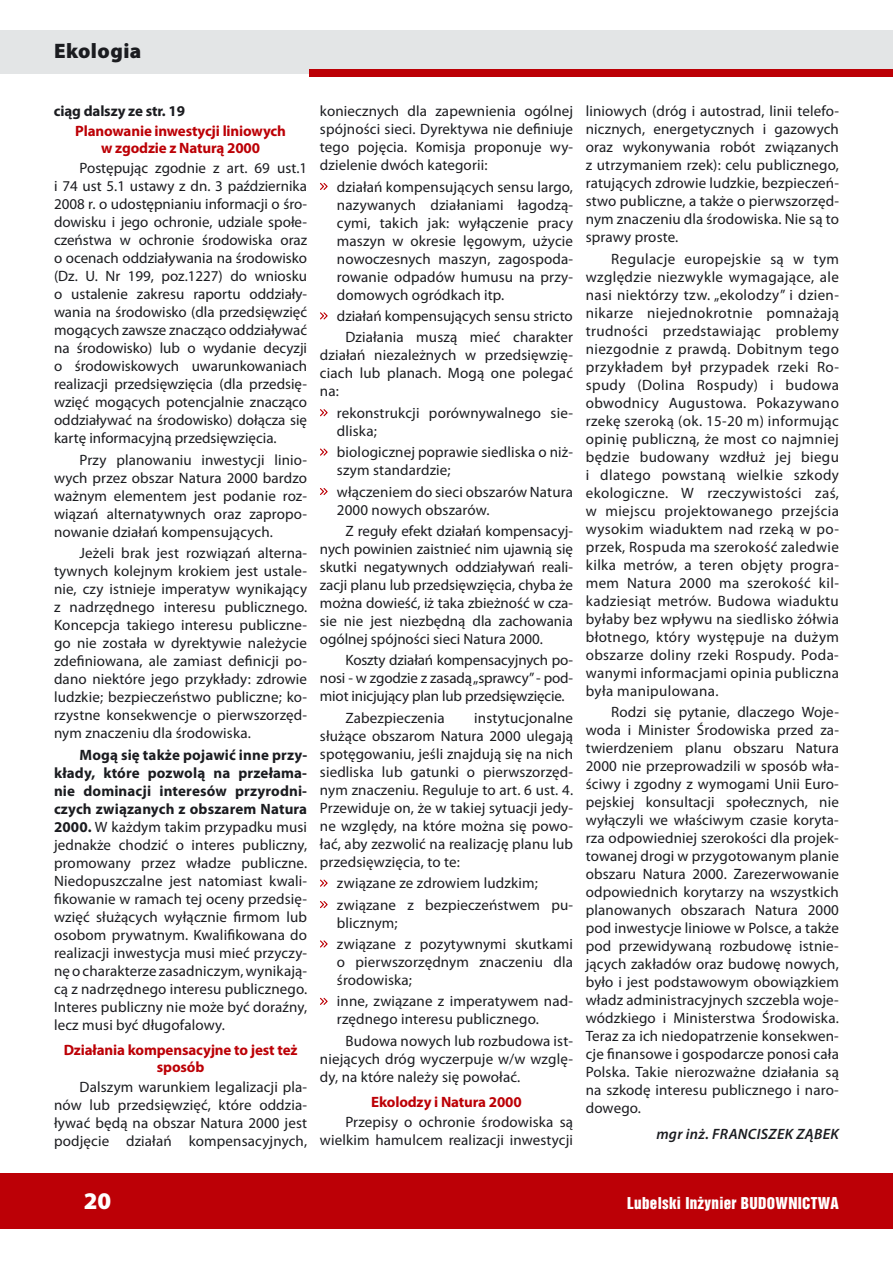
<style>
.page{position:relative;width:893px;height:1263px;background:#fff}
.page>*{position:absolute;margin:0;border:0;box-sizing:border-box;transform-origin:0 0}
.t1{font:900 24px "Myriad Pro";color:#fff}
.t2{font:900 21px "Myriad Pro";letter-spacing:.02em;color:#1b1c20}
.t3{font:15px/18px "Myriad Pro";letter-spacing:.01em;color:#1b1c20;text-align:justify}
.t4{font:700 15px/17.2px "Myriad Pro";letter-spacing:-.01em;color:#bc0006;text-align:center}
.t5{font:15px "Switzerland Inserat";letter-spacing:.02em;color:#fff}
.t6{font:italic 600 15px "Myriad Pro";letter-spacing:.02em;color:#1b1c20}
.t7{font:700 15px "Myriad Pro";letter-spacing:-.01em;color:#1b1c20}
.s1{font-weight:700}
</style>
<div class="page">
<div style="left:0;top:30px;width:893px;height:43px;background:#e3e5e6"></div>
<div style="left:0;top:1173px;width:893px;height:55px;background:#bc0006"></div>
<div style="left:309px;top:70px;width:584px;height:7px;background:#bc0006"></div>
<svg style="left:320px;top:183px;width:8px;height:7px"></svg>
<svg style="left:320px;top:312px;width:8px;height:8px"></svg>
<svg style="left:320px;top:409px;width:8px;height:8px"></svg>
<svg style="left:320px;top:448px;width:8px;height:8px"></svg>
<svg style="left:320px;top:488px;width:8px;height:7px"></svg>
<svg style="left:320px;top:879px;width:8px;height:8px"></svg>
<svg style="left:320px;top:901px;width:8px;height:8px"></svg>
<svg style="left:320px;top:940px;width:8px;height:8px"></svg>
<svg style="left:320px;top:997px;width:8px;height:8px"></svg>
<h2 class="t2" style="left:54px;top:39px;width:89px">Ekologia</h2>
<p class="t7" style="left:54px;top:103px;width:133px">ciąg dalszy ze str. 19</p>
<p class="t4" style="left:75px;top:122px;width:212px">Planowanie inwestycji liniowych w zgodzie z Naturą 2000</p>
<p class="t3" style="left:54px;top:160px;width:255px;text-indent:26px">Postępując zgodnie z art. 69 ust.1 i 74 ust 5.1 ustawy z dn. 3 października 2008 r. o udostępnianiu informacji o śro&shy;dowisku i jego ochronie, udziale społe&shy;czeństwa w ochronie środowiska oraz o ocenach oddziaływania na środowisko (Dz. U. Nr 199, poz.1227) do wniosku o ustalenie zakresu raportu oddziały&shy;wania na środowisko (dla przedsięwzięć mogących zawsze znacząco oddziaływać na środowisko) lub o wydanie decyzji o środowiskowych uwarunkowaniach realizacji przedsięwzięcia (dla przedsię&shy;wzięć mogących potencjalnie znacząco oddziaływać na środowisko) dołącza się kartę informacyjną przedsięwzięcia.</p>
<p class="t3" style="left:54px;top:451px;width:255px;text-indent:26px">Przy planowaniu inwestycji linio&shy;wych przez obszar Natura 2000 bardzo ważnym elementem jest podanie roz&shy;wiązań alternatywnych oraz zapropo&shy;nowanie działań kompensujących.</p>
<p class="t3" style="left:54px;top:544px;width:255px;text-indent:26px">Jeżeli brak jest rozwiązań alterna&shy;tywnych kolejnym krokiem jest ustale&shy;nie, czy istnieje imperatyw wynikający z nadrzędnego interesu publicznego.<br>Koncepcja takiego interesu publiczne&shy;go nie została w dyrektywie należycie zdefiniowana, ale zamiast definicji po&shy;dano niektóre jego przykłady: zdrowie ludzkie; bezpieczeństwo publiczne; ko&shy;rzystne konsekwencje o pierwszorzęd&shy;nym znaczeniu dla środowiska.</p>
<p class="t3" style="left:54px;top:746px;width:255px;text-indent:26px"><span class="s1">Mogą się także pojawić inne przy&shy;kłady, które pozwolą na przełama&shy;nie dominacji interesów przyrodni&shy;czych związanych z obszarem Natura 2000.</span> W każdym takim przypadku musi jednakże chodzić o interes publiczny, promowany przez władze publiczne.<br>Niedopuszczalne jest natomiast kwali&shy;fikowanie w ramach tej oceny przedsię&shy;wzięć służących wyłącznie firmom lub osobom prywatnym. Kwalifikowana do realizacji inwestycja musi mieć przyczy&shy;nę o charakterze zasadniczym, wynikają&shy;cą z nadrzędnego interesu publicznego.<br>Interes publiczny nie może być doraźny, lecz musi być długofalowy.</p>
<p class="t4" style="left:64px;top:1041px;width:235px">Działania kompensacyjne to jest też sposób</p>
<p class="t3" style="left:54px;top:1078px;width:255px;text-indent:26px">Dalszym warunkiem legalizacji pla&shy;nów lub przedsięwzięć, które oddzia&shy;ływać będą na obszar Natura 2000 jest podjęcie działań kompensacyjnych,</p>
<p class="t3" style="left:320px;top:102px;width:255px">koniecznych dla zapewnienia ogólnej spójności sieci. Dyrektywa nie definiuje tego pojęcia. Komisja proponuje wy&shy;dzielenie dwóch kategorii:</p>
<p class="t3" style="left:337px;top:178px;width:238px">działań kompensujących sensu largo, nazywanych działaniami łagodzą&shy;cymi, takich jak: wyłączenie pracy maszyn w okresie lęgowym, użycie nowoczesnych maszyn, zagospoda&shy;rowanie odpadów humusu na przy&shy;domowych ogródkach itp.</p>
<p class="t3" style="left:337px;top:305px;width:238px;line-height:21.5px;text-align:center">działań kompensujących sensu stricto<br>Działania muszą mieć charakter</p>
<p class="t3" style="left:320px;top:347px;width:255px">działań niezależnych w przedsięwzię&shy;ciach lub planach. Mogą one polegać na:</p>
<p class="t3" style="left:337px;top:404px;width:238px">rekonstrukcji porównywalnego sie&shy;dliska;</p>
<p class="t3" style="left:337px;top:443px;width:238px">biologicznej poprawie siedliska o niż&shy;szym standardzie;</p>
<p class="t3" style="left:337px;top:483px;width:238px">włączeniem do sieci obszarów Natura<br>2000 nowych obszarów.</p>
<p class="t3" style="left:320px;top:522px;width:255px;text-indent:26px">Z reguły efekt działań kompensacyj&shy;nych powinien zaistnieć nim ujawnią się skutki negatywnych oddziaływań reali&shy;zacji planu lub przedsięwzięcia, chyba że można dowieść, iż taka zbieżność w cza&shy;sie nie jest niezbędną dla zachowania ogólnej spójności sieci Natura 2000.</p>
<p class="t3" style="left:320px;top:652px;width:255px;text-indent:26px">Koszty działań kompensacyjnych po&shy;nosi ‑ w zgodzie z zasadą „sprawcy” ‑ pod&shy;miot inicjujący plan lub przedsięwzięcie.</p>
<p class="t3" style="left:345px;top:709px;width:101px">Zabezpieczenia</p>
<p class="t3" style="left:320px;top:709px;width:255px;text-indent:154px">instytucjonalne służące obszarom Natura 2000 ulegają spotęgowaniu, jeśli znajdują się na nich siedliska lub gatunki o pierwszorzęd&shy;nym znaczeniu. Reguluje to art. 6 ust. 4.<br>Przewiduje on, że w takiej sytuacji jedy&shy;ne względy, na które można się powo&shy;łać, aby zezwolić na realizację planu lub przedsięwzięcia, to te:</p>
<p class="t3" style="left:337px;top:873px;width:238px;line-height:21.5px">związane ze zdrowiem ludzkim; związane z bezpieczeństwem pu-</p>
<p class="t3" style="left:337px;top:912px;width:238px;line-height:21.5px">blicznym;<br>związane z pozytywnymi skutkami</p>
<p class="t3" style="left:337px;top:953px;width:238px">o pierwszorzędnym znaczeniu dla środowiska;</p>
<p class="t3" style="left:337px;top:993px;width:238px">inne, związane z imperatywem nad&shy;rzędnego interesu publicznego.</p>
<p class="t3" style="left:320px;top:1032px;width:255px;text-indent:26px">Budowa nowych lub rozbudowa ist&shy;niejących dróg wyczerpuje w/w wzglę&shy;dy, na które należy się powołać.</p>
<p class="t4" style="left:371px;top:1093px;width:152px">Ekolodzy i Natura 2000</p>
<p class="t3" style="left:320px;top:1113px;width:255px;text-align:right">Przepisy o ochronie środowiska są wielkim hamulcem realizacji inwestycji</p>
<p class="t3" style="left:586px;top:102px;width:255px">liniowych (dróg i autostrad, linii telefo&shy;nicznych, energetycznych i gazowych oraz wykonywania robót związanych z utrzymaniem rzek): celu publicznego, ratujących zdrowie ludzkie, bezpieczeń&shy;stwo publiczne, a także o pierwszorzęd&shy;nym znaczeniu dla środowiska. Nie są to sprawy proste.</p>
<p class="t3" style="left:586px;top:250px;width:255px;text-indent:26px">Regulacje europejskie są w tym względzie niezwykle wymagające, ale nasi niektórzy tzw. „ekolodzy” i dzien&shy;nikarze niejednokrotnie pomnażają trudności przedstawiając problemy niezgodnie z prawdą. Dobitnym tego przykładem był przypadek rzeki Ro&shy;spudy (Dolina Rospudy) i budowa obwodnicy Augustowa. Pokazywano rzekę szeroką (ok. 15-20 m) informując opinię publiczną, że most co najmniej będzie budowany wzdłuż jej biegu i dlatego powstaną wielkie szkody ekologiczne. W rzeczywistości zaś, w miejscu projektowanego przejścia wysokim wiaduktem nad rzeką w po&shy;przek, Rospuda ma szerokość zaledwie kilka metrów, a teren objęty progra&shy;mem Natura 2000 ma szerokość kil&shy;kadziesiąt metrów. Budowa wiaduktu byłaby bez wpływu na siedlisko żółwia błotnego, który występuje na dużym obszarze doliny rzeki Rospudy. Poda&shy;wanymi informacjami opinia publiczna była manipulowana.</p>
<p class="t3" style="left:586px;top:703px;width:255px;text-indent:26px">Rodzi się pytanie, dlaczego Woje&shy;woda i Minister Środowiska przed za&shy;twierdzeniem planu obszaru Natura 2000 nie przeprowadzili w sposób wła&shy;ściwy i zgodny z wymogami Unii Euro&shy;pejskiej konsultacji społecznych, nie wyłączyli we właściwym czasie koryta&shy;rza odpowiedniej szerokości dla projek&shy;towanej drogi w przygotowanym planie obszaru Natura 2000. Zarezerwowanie odpowiednich korytarzy na wszystkich planowanych obszarach Natura 2000 pod inwestycje liniowe w Polsce, a także pod przewidywaną rozbudowę istnie&shy;jących zakładów oraz budowę nowych, było i jest podstawowym obowiązkiem władz administracyjnych szczebla woje&shy;wódzkiego i Ministerstwa Środowiska.<br>Teraz za ich niedopatrzenie konsekwen&shy;cje finansowe i gospodarcze ponosi cała Polska. Takie nierozważne działania są na szkodę interesu publicznego i naro&shy;dowego.</p>
<p class="t6" style="left:656px;top:1126px;width:184px">mgr inż. FRANCISZEK ZĄBEK</p>
<h1 class="t1" style="left:84px;top:1187px;width:29px">20</h1>
<p class="t5" style="left:627px;top:1194px;width:213px">Lubelski Inżynier BUDOWNICTWA</p>
</div>
